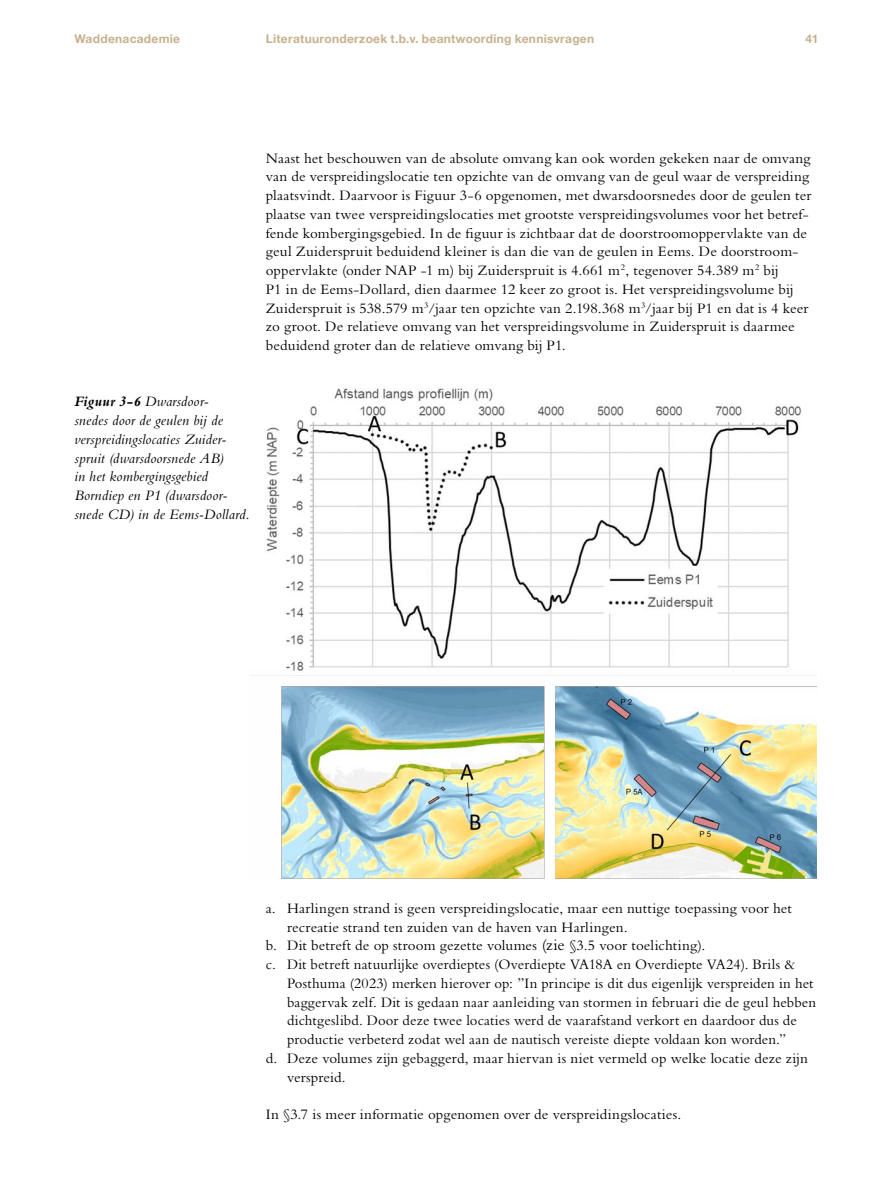
<style>
.page{position:relative;width:893px;height:1191px;background:#fff}
.page>*{position:absolute;margin:0;border:0;box-sizing:border-box;transform-origin:0 0}
.t1{font:15px/18.8px "Bembo Std";letter-spacing:.01em;color:#000}
.t2{font:italic 15px/18.8px "Bembo Std";letter-spacing:.005em;color:#000}
.t3{font:700 12px "Helvetica Neue";letter-spacing:.025em;color:#c7b18e}
.s1{font-weight:700}
.s2{font-size:16.5px}
</style>
<div class="page">
<img style="left:251px;top:388px;width:566px;height:491px">
<p class="t3" style="left:74px;top:29px;width:107px">Waddenacademie</p>
<p class="t3" style="left:266px;top:29px;width:330px">Literatuuronderzoek t.b.v. beantwoording kennisvragen</p>
<p class="t3" style="left:805px;top:29px;width:14px">41</p>
<p class="t2" style="left:74px;top:392px;width:177px"><span class="s1">Figuur 3-6</span> Dwarsdoor-<br>snedes door de geulen bij de verspreidingslocaties Zuider&shy;spruit (dwarsdoorsnede AB)<br>in het kombergingsgebied<br>Borndiep en P1 (dwarsdoor&shy;snede CD) in de Eems-Dollard.</p>
<p class="t1" style="left:266px;top:148px;width:547px">Naast het beschouwen van de absolute omvang kan ook worden gekeken naar de omvang van de verspreidingslocatie ten opzichte van de omvang van de geul waar de verspreiding plaatsvindt. Daarvoor is Figuur 3-6 opgenomen, met dwarsdoorsnedes door de geulen ter plaatse van twee verspreidingslocaties met grootste verspreidingsvolumes voor het betref&shy;fende kombergingsgebied. In de figuur is zichtbaar dat de doorstroomoppervlakte van de geul Zuiderspruit beduidend kleiner is dan die van de geulen in Eems. De doorstroom&shy;oppervlakte (onder NAP -1 m) bij Zuiderspruit is 4.661 m<sup>2</sup>, tegenover 54.389 m<sup>2</sup> bij<br>P1 in de Eems-Dollard, dien daarmee 12 keer zo groot is. Het verspreidingsvolume bij Zuiderspruit is 538.579 m<sup>3</sup>/jaar ten opzichte van 2.198.368 m<sup>3</sup>/jaar bij P1 en dat is 4 keer zo groot. De relatieve omvang van het verspreidingsvolume in Zuiderspruit is daarmee beduidend groter dan de relatieve omvang bij P1.</p>
<p class="t1" style="left:266px;top:898px;width:528px">a. Harlingen strand is geen verspreidingslocatie, maar een nuttige toepassing voor het</p>
<p class="t1" style="left:287px;top:917px;width:342px">recreatie strand ten zuiden van de haven van Harlingen.</p>
<p class="t1" style="left:266px;top:936px;width:441px">b. Dit betreft de op stroom gezette volumes <span class="s2">(zie</span> §3.5 voor toelichting).</p>
<p class="t1" style="left:266px;top:954px;width:531px">c. Dit betreft natuurlijke overdieptes (Overdiepte VA18A en Overdiepte VA24). Brils &amp;</p>
<p class="t1" style="left:287px;top:973px;width:528px">Posthuma (2023) merken hierover op: ”In principe is dit dus eigenlijk verspreiden in het</p>
<p class="t1" style="left:287px;top:992px;width:530px">baggervak zelf. Dit is gedaan naar aanleiding van stormen in februari die de geul hebben</p>
<p class="t1" style="left:287px;top:1011px;width:511px">dichtgeslibd. Door deze twee locaties werd de vaarafstand verkort en daardoor dus de</p>
<p class="t1" style="left:287px;top:1029px;width:501px">productie verbeterd zodat wel aan de nautisch vereiste diepte voldaan kon worden.”</p>
<p class="t1" style="left:266px;top:1048px;width:544px">d. Deze volumes zijn gebaggerd, maar hiervan is niet vermeld op welke locatie deze zijn</p>
<p class="t1" style="left:287px;top:1067px;width:60px">verspreid.</p>
<p class="t1" style="left:266px;top:1104px;width:417px">In §3.7 is meer informatie opgenomen over de verspreidingslocaties.</p>
</div>
